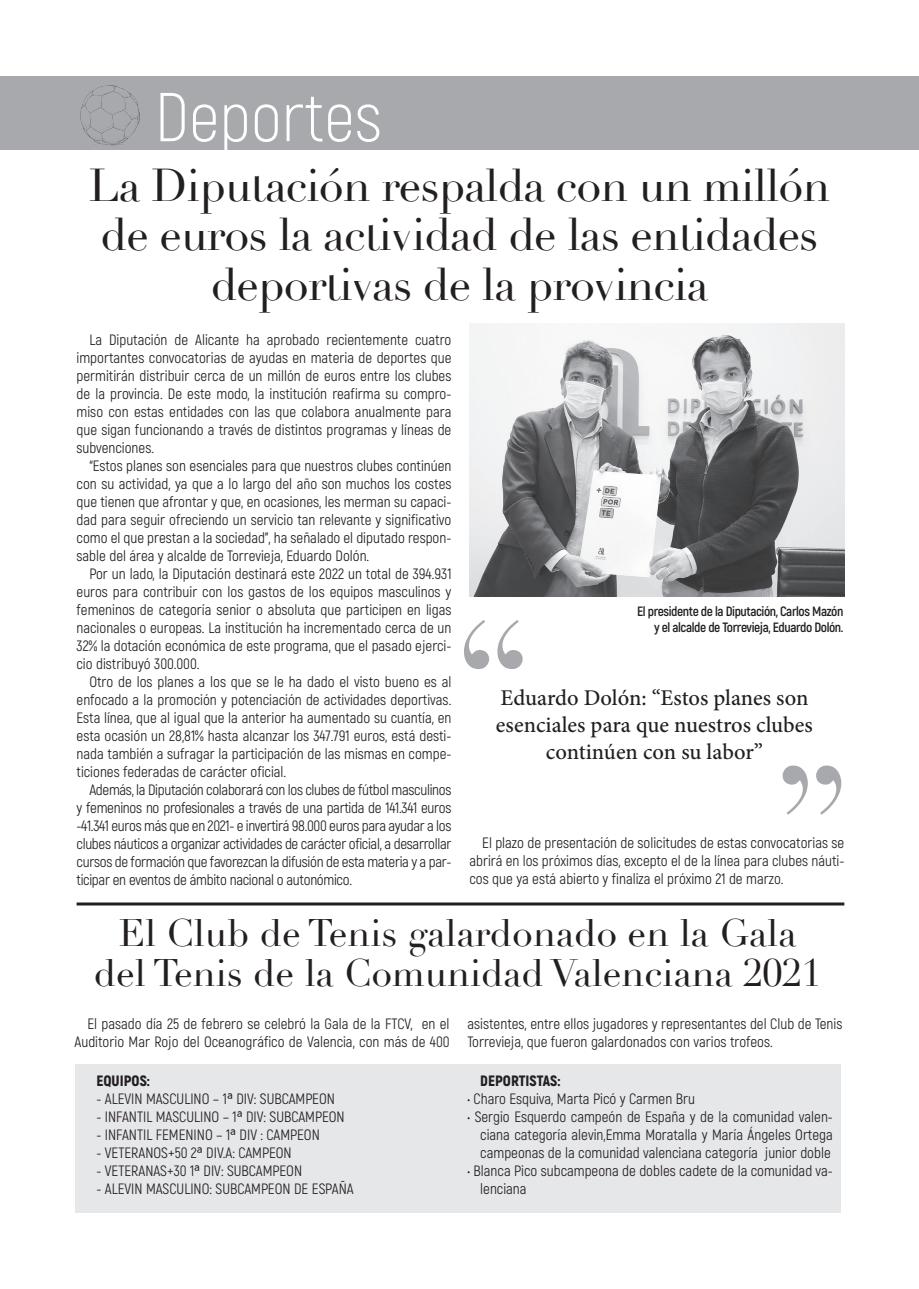
<style>
.page{position:relative;width:919px;height:1289px;background:#fff}
.page>*{position:absolute;margin:0;border:0;box-sizing:border-box;transform-origin:0 0}
.t1{font:300 69px "Akrobat";color:#fff}
.t2{font:45px/49.5px "Didot";letter-spacing:-.02em;color:#231f20;text-align:center}
.t3{font:37.5px/40.5px "Didot";color:#231f20;text-align:center}
.t4{font:500 22.5px/27px "Minion Pro";color:#231f20;text-align:center}
.t5{font:15px/18px "Akrobat";color:#231f20;text-align:justify}
.t6{font:900 15px "Akrobat";color:#231f20}
.t7{font:700 13.5px/16.2px "Akrobat";letter-spacing:-.03em;color:#231f20;text-align:right}
</style>
<div class="page">
<div style="left:0;top:77px;width:918px;height:73px;background:#a8a9ad"></div>
<img style="left:80px;top:85px;width:60px;height:62px">
<img style="left:469px;top:323px;width:375px;height:274px">
<svg style="left:464px;top:620px;width:58px;height:49px"></svg>
<svg style="left:782px;top:765px;width:59px;height:49px"></svg>
<div style="left:75px;top:1063px;width:765px;height:149px;background:#e6e7e9"></div>
<hr style="left:77px;top:902px;width:767px;height:3px;background:#231f20">
<h1 class="t1" style="left:155px;top:76px;width:228px">Deportes</h1>
<h2 class="t2" style="left:89px;top:161px;width:742px">La Diputación respalda con un millón de euros la actividad de las entidades deportivas de la provincia</h2>
<p class="t5" style="left:77px;top:330px;width:376px;text-indent:13px">La Diputación de Alicante ha aprobado recientemente cuatro importantes convocatorias de ayudas en materia de deportes que permitirán distribuir cerca de un millón de euros entre los clubes de la provincia. De este modo, la institución reafirma su compro&shy;miso con estas entidades con las que colabora anualmente para que sigan funcionando a través de distintos programas y líneas de subvenciones.</p>
<p class="t5" style="left:77px;top:456px;width:376px;text-indent:13px">“Estos planes son esenciales para que nuestros clubes continúen con su actividad, ya que a lo largo del año son muchos los costes que tienen que afrontar y que, en ocasiones, les merman su capaci&shy;dad para seguir ofreciendo un servicio tan relevante y significativo como el que prestan a la sociedad”, ha señalado el diputado respon&shy;sable del área y alcalde de Torrevieja, Eduardo Dolón.</p>
<p class="t5" style="left:77px;top:564px;width:376px;text-indent:13px">Por un lado, la Diputación destinará este 2022 un total de 394.931 euros para contribuir con los gastos de los equipos masculinos y femeninos de categoría senior o absoluta que participen en ligas nacionales o europeas. La institución ha incrementado cerca de un 32% la dotación económica de este programa, que el pasado ejerci&shy;cio distribuyó 300.000.</p>
<p class="t5" style="left:77px;top:672px;width:376px;text-indent:13px">Otro de los planes a los que se le ha dado el visto bueno es al enfocado a la promoción y potenciación de actividades deportivas.<br>Esta línea, que al igual que la anterior ha aumentado su cuantía, en esta ocasión un 28,81% hasta alcanzar los 347.791 euros, está desti&shy;nada también a sufragar la participación de las mismas en compe&shy;ticiones federadas de carácter oficial.</p>
<p class="t5" style="left:77px;top:780px;width:376px;text-indent:13px">Además, la Diputación colaborará con los clubes de fútbol masculinos y femeninos no profesionales a través de una partida de 141.341 euros -41.341 euros más que en 2021- e invertirá 98.000 euros para ayudar a los clubes náuticos a organizar actividades de carácter oficial, a desarrollar cursos de formación que favorezcan la difusión de esta materia y a par&shy;ticipar en eventos de ámbito nacional o autonómico.</p>
<p class="t7" style="left:637px;top:603px;width:208px">El presidente de la Diputación, Carlos Mazón y el alcalde de Torrevieja, Eduardo Dolón.</p>
<h3 class="t4" style="left:496px;top:684px;width:318px">Eduardo Dolón: “Estos planes son esenciales para que nuestros clubes continúen con su labor”</h3>
<p class="t5" style="left:469px;top:833px;width:376px;text-indent:13px">El plazo de presentación de solicitudes de estas convocatorias se abrirá en los próximos días, excepto el de la línea para clubes náuti&shy;cos que ya está abierto y finaliza el próximo 21 de marzo.</p>
<h3 class="t3" style="left:94px;top:913px;width:728px">El Club de Tenis galardonado en la Gala del Tenis de la Comunidad Valenciana 2021</h3>
<p class="t5" style="left:75px;top:1014px;width:376px;text-align:right">El pasado día 25 de febrero se celebró la Gala de la FTCV, en el<br>Auditorio Mar Rojo del Oceanográfico de Valencia, con más de 400</p>
<p class="t5" style="left:467px;top:1014px;width:376px">asistentes, entre ellos jugadores y representantes del Club de Tenis<br>Torrevieja, que fueron galardonados con varios trofeos.</p>
<p class="t6" style="left:96px;top:1071px;width:55px">EQUIPOS:</p>
<p class="t5" style="left:96px;top:1090px;width:240px">- ALEVIN MASCULINO – 1 DIV: SUBCAMPEON</p>
<p class="t5" style="left:96px;top:1108px;width:250px">- INFANTIL MASCULINO – 1 DIV: SUBCAMPEON</p>
<p class="t5" style="left:96px;top:1126px;width:225px">- INFANTIL FEMENINO – 1 DIV : CAMPEON</p>
<p class="t5" style="left:96px;top:1144px;width:197px">- VETERANOS+50 2 DIV.A: CAMPEON</p>
<p class="t5" style="left:96px;top:1162px;width:207px">- VETERANAS+30 1 DIV: SUBCAMPEON</p>
<p class="t5" style="left:96px;top:1180px;width:259px">- ALEVIN MASCULINO: SUBCAMPEON DE ESPAÑA</p>
<p class="t6" style="left:480px;top:1071px;width:82px">DEPORTISTAS:</p>
<p class="t5" style="left:467px;top:1090px;width:229px">• Charo Esquiva, Marta Picó y Carmen Bru</p>
<p class="t5" style="left:480px;top:1108px;width:354px;text-indent:-13px">• Sergio Esquerdo campeón de España y de la comunidad valen&shy;ciana categoría alevin,Emma Moratalla y María Ángeles Ortega campeonas de la comunidad valenciana categoría junior doble</p>
<p class="t5" style="left:480px;top:1162px;width:354px;text-indent:-13px">• Blanca Pico subcampeona de dobles cadete de la comunidad va&shy;lenciana</p>
</div>
